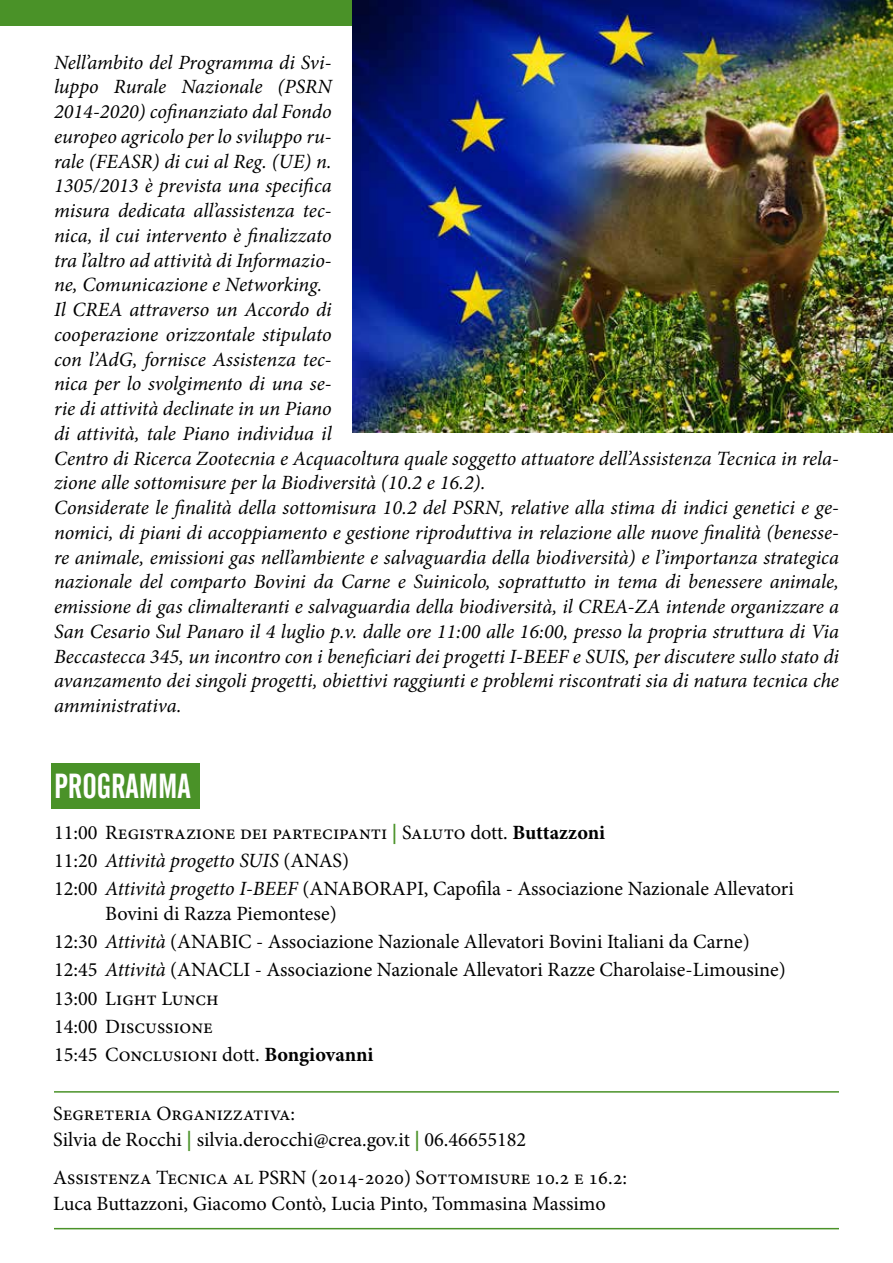
<style>
.page{position:relative;width:893px;height:1263px;background:#fff}
.page>*{position:absolute;margin:0;border:0;box-sizing:border-box;transform-origin:0 0}
.t1{font:34.5px "Alternate Gothic No 2 BT";color:#fff}
.t2{font:italic 20.25px/24.8px "Minion Pro";letter-spacing:-.005em;color:#000}
.t3{font:20.25px/28.2px "Minion Pro";color:#000}
.s1{font-weight:700;color:#4a9228}
.s2{font-weight:700}
.s3{font-style:italic}
.s4{font-weight:700;color:#4b9228}
</style>
<div class="page">
<div style="left:51px;top:763px;width:148px;height:45px;background:#4a9228"></div>
<hr style="left:54px;top:1228px;width:785px;height:1px;background:#4a9228">
<hr style="left:54px;top:1091px;width:785px;height:1px;background:#4a9228">
<div style="left:0;top:0;width:893px;height:26px;background:#4a9228"></div>
<img style="left:353px;top:0;width:540px;height:433px">
<p class="t2" style="left:54px;top:50px;width:787px">Nell’ambito del Programma di Svi-<br>luppo Rurale Nazionale (PSRN<br>2014-2020) cofinanziato dal Fondo<br>europeo agricolo per lo sviluppo ru-<br>rale (FEASR) di cui al Reg. (UE) n.<br>1305/2013 è prevista una specifica<br>misura dedicata all’assistenza tec-<br>nica, il cui intervento è finalizzato<br>tra l’altro ad attività di Informazio-<br>ne, Comunicazione e Networking.<br>Il CREA attraverso un Accordo di<br>cooperazione orizzontale stipulato<br>con l’AdG, fornisce Assistenza tec-<br>nica per lo svolgimento di una se-<br>rie di attività declinate in un Piano<br>di attività, tale Piano individua il<br>Centro di Ricerca Zootecnia e Acquacoltura quale soggetto attuatore dell’Assistenza Tecnica in rela&shy;zione alle sottomisure per la Biodiversità (10.2 e 16.2).<br>Considerate le finalità della sottomisura 10.2 del PSRN, relative alla stima di indici genetici e ge&shy;nomici, di piani di accoppiamento e gestione riproduttiva in relazione alle nuove finalità (benesse&shy;re animale, emissioni gas nell’ambiente e salvaguardia della biodiversità) e l’importanza strategica nazionale del comparto Bovini da Carne e Suinicolo, soprattutto in tema di benessere animale, emissione di gas climalteranti e salvaguardia della biodiversità, il CREA-ZA intende organizzare a San Cesario Sul Panaro il 4 luglio p.v. dalle ore 11:00 alle 16:00, presso la propria struttura di Via Beccastecca 345, un incontro con i beneficiari dei progetti I-BEEF e SUIS, per discutere sullo stato di avanzamento dei singoli progetti, obiettivi raggiunti e problemi riscontrati sia di natura tecnica che amministrativa.</p>
<h1 class="t1" style="left:54px;top:767px;width:138px">PROGRAMMA</h1>
<p class="t3" style="left:54px;top:819px;width:741px">11:00 Registrazione dei partecipanti <span class="s1">|</span> Saluto dott. <span class="s2">Buttazzoni<br></span>11:20 <span class="s3">Attività progetto SUIS</span> (ANAS)<br>12:00 <span class="s3">Attività progetto I-BEEF</span> (ANABORAPI, Capofila - Associazione Nazionale Allevatori</p>
<p class="t3" style="left:54px;top:900px;width:733px;text-indent:51px">Bovini di Razza Piemontese)<br>12:30 <span class="s3">Attività</span> (ANABIC - Associazione Nazionale Allevatori Bovini Italiani da Carne)<br>12:45 <span class="s3">Attività</span> (ANACLI - Associazione Nazionale Allevatori Razze Charolaise-Limousine)<br>13:00 Light Lunch<br>14:00 Discussione<br>15:45 Conclusioni dott. <span class="s2">Bongiovanni</span></p>
<p class="t3" style="left:53px;top:1101px;width:474px;line-height:25.5px">Segreteria Organizzativa:<br>Silvia de Rocchi <span class="s4">|</span> silvia.derocchi@crea.gov.it <span class="s4">|</span> 06.46655182</p>
<p class="t3" style="left:53px;top:1165px;width:575px;line-height:25.5px">Assistenza Tecnica al PSRN (2014-2020) Sottomisure 10.2 e 16.2:<br>Luca Buttazzoni, Giacomo Contò, Lucia Pinto, Tommasina Massimo</p>
</div>
